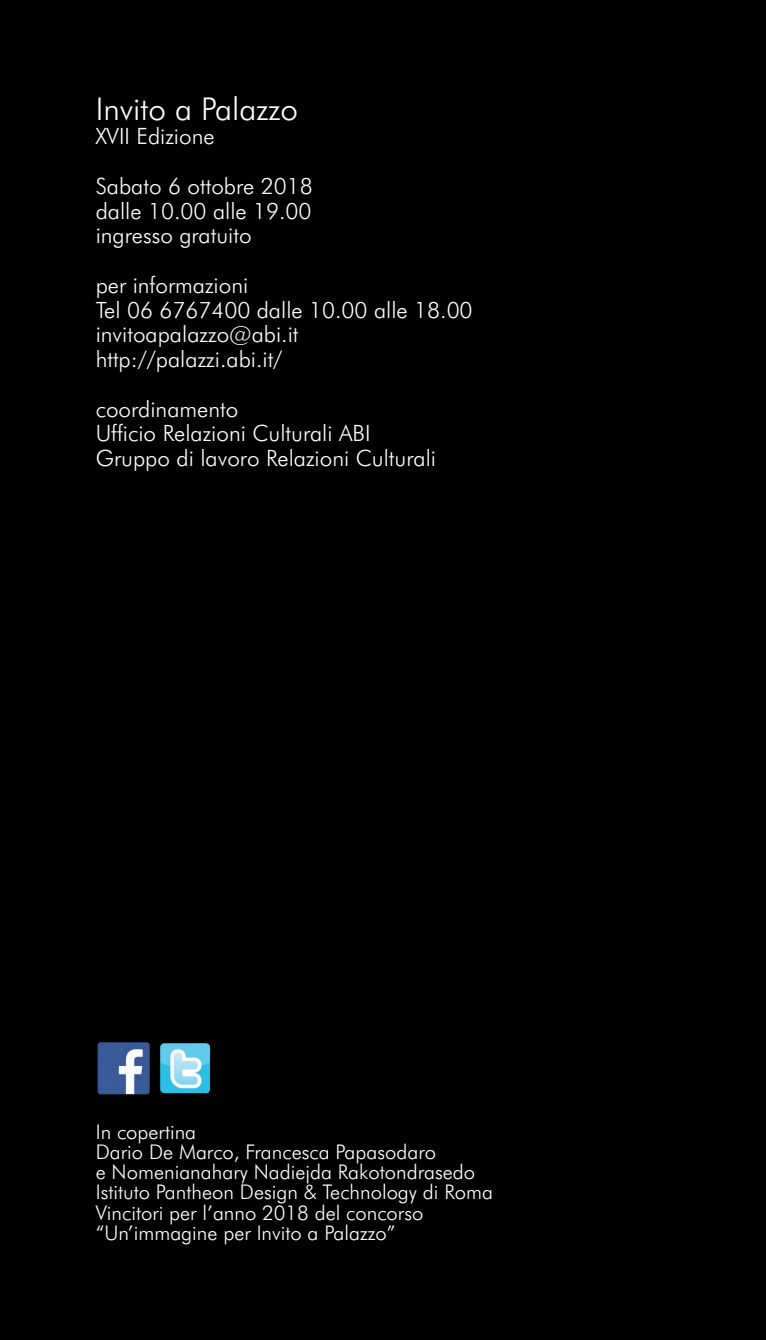
<style>
.page{position:relative;width:766px;height:1340px;background:#fff}
.page>*{position:absolute;margin:0;border:0;box-sizing:border-box;transform-origin:0 0}
.t1{font:300 31.5px "Futura BT";color:#fff}
.t2{font:300 22.5px/24.8px "Futura BT";color:#fff}
.t3{font:300 20.25px/20.2px "Futura BT";color:#fff}
</style>
<div class="page">
<div style="left:0;top:0;width:765px;height:1339px;background:#010101"></div>
<img style="left:98px;top:1042px;width:52px;height:52px">
<img style="left:160px;top:1043px;width:51px;height:50px">
<h1 class="t1" style="left:96px;top:96px;width:204px">Invito a Palazzo</h1>
<p class="t2" style="left:96px;top:126px;width:120px">XVII Edizione</p>
<p class="t2" style="left:96px;top:175px;width:218px;text-align:justify">Sabato 6 ottobre 2018 dalle 10.00 alle 19.00 ingresso gratuito</p>
<p class="t2" style="left:96px;top:274px;width:378px">per informazioni<br>Tel 06 6767400 dalle 10.00 alle 18.00 invitoapalazzo@abi.it http://palazzi.abi.it/</p>
<p class="t2" style="left:96px;top:398px;width:342px">coordinamento<br>Ufficio Relazioni Culturali ABI<br>Gruppo di lavoro Relazioni Culturali</p>
<p class="t3" style="left:96px;top:1122px;width:398px">In copertina<br>Dario De Marco, Francesca Papasodaro<br>e Nomenianahary Nadiejda Rakotondrasedo Istituto Pantheon Design &amp; Technology di Roma Vincitori per l’anno 2018 del concorso “Un’immagine per Invito a Palazzo”</p>
</div>
